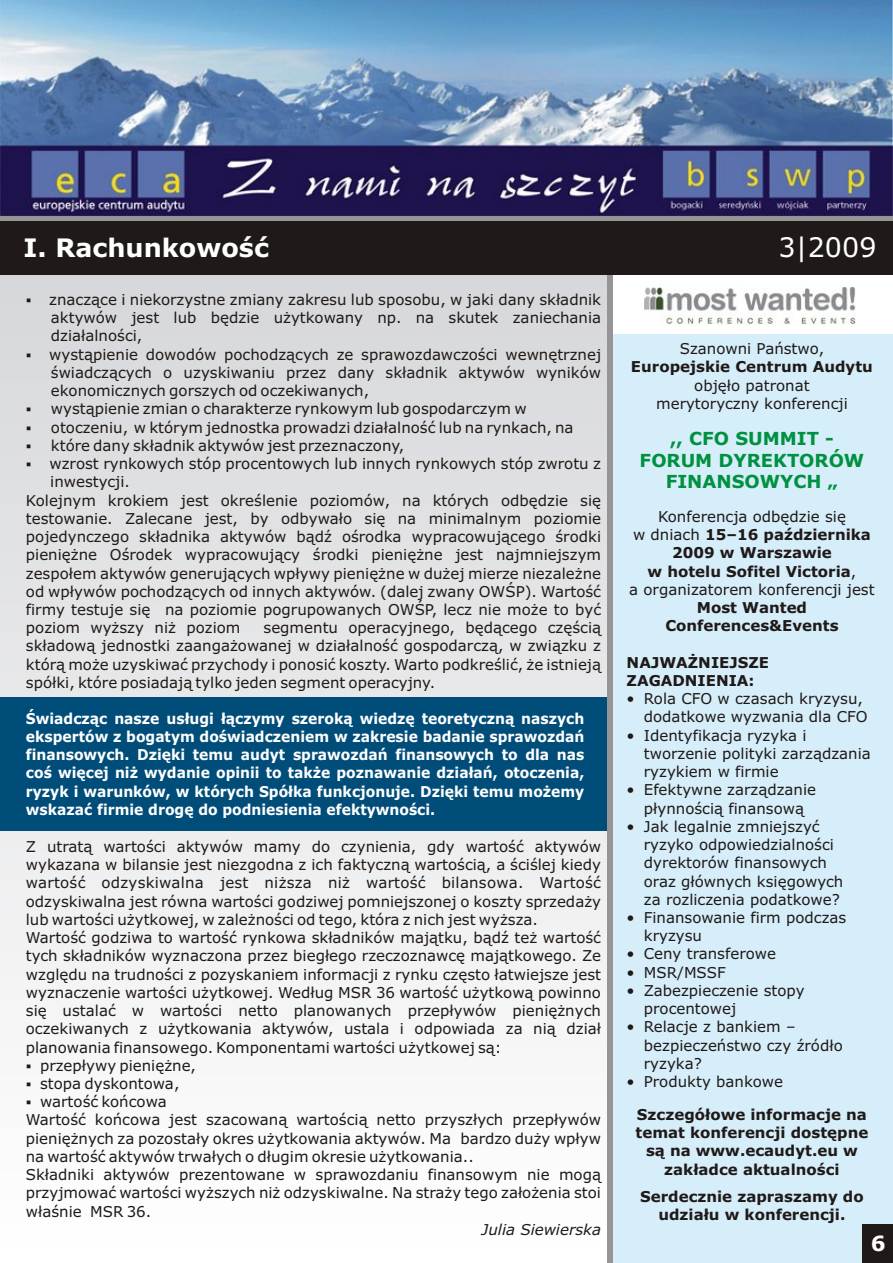
<style>
.page{position:relative;width:893px;height:1263px;background:#fff}
.page>*{position:absolute;margin:0;border:0;box-sizing:border-box;transform-origin:0 0}
.t1{font:27px "Verdana";color:#fff}
.t2{font:700 25.5px "Verdana";color:#fff}
.t3{font:700 21px "Verdana";color:#fff}
.t4{font:700 18px/21.9px "Verdana";color:#009140;text-align:center}
.t5{font:15px/18.3px "Verdana";color:#1f1a17}
.t6{font:700 15px/18.3px "Verdana";color:#fff;text-align:justify;scale:.93 1}
.t7{font:700 15px/18.3px "Verdana";color:#1f1a17;text-align:center}
.t8{font:italic 15px "Verdana";color:#1f1a17}
.s1{font-weight:700}
</style>
<div class="page">
<svg style="left:0;top:275px;width:607px;height:731px"></svg>
<div style="left:0;top:697px;width:606px;height:133px;background:#004d7a"></div>
<div style="left:610px;top:271px;width:283px;height:992px;background:#d6edfa"></div>
<div style="left:612px;top:275px;width:281px;height:59px;background:#fff"></div>
<div style="left:607px;top:271px;width:5px;height:992px;background:#969494"></div>
<div style="left:862px;top:1224px;width:31px;height:39px;background:#1f1a17"></div>
<div style="left:0;top:217px;width:893px;height:58px;background:#1f1a17"></div>
<div style="left:0;top:216px;width:893px;height:5px;background:#969494"></div>
<img style="left:645px;top:288px;width:211px;height:36px">
<img style="left:0;top:0;width:893px;height:216px">
<h2 class="t2" style="left:24px;top:238px;width:247px">I. Rachunkowoœæ</h2>
<h1 class="t1" style="left:778px;top:236px;width:100px">3|2009</h1>
<p class="t5" style="left:51px;top:292px;width:552px;text-align:justify;text-indent:-25px">▪znacz¹ce i niekorzystne zmiany zakresu lub sposobu, w jaki dany sk³adnik aktywów jest lub bêdzie u¿ytkowany np. na skutek zaniechania dzia³alnoœci,</p>
<p class="t5" style="left:51px;top:346px;width:552px;text-align:justify;text-indent:-25px">▪wyst¹pienie dowodów pochodz¹cych ze sprawozdawczoœci wewnêtrznej œwiadcz¹cych o uzyskiwaniu przez dany sk³adnik aktywów wyników ekonomicznych gorszych od oczekiwanych,</p>
<p class="t5" style="left:26px;top:401px;width:502px">▪wyst¹pienie zmian o charakterze rynkowym lub gospodarczym w</p>
<p class="t5" style="left:26px;top:419px;width:549px">▪otoczeniu, w którym jednostka prowadzi dzia³alnoœæ lub na rynkach, na</p>
<p class="t5" style="left:26px;top:437px;width:380px">▪które dany sk³adnik aktywów jest przeznaczony,</p>
<p class="t5" style="left:26px;top:456px;width:577px">▪wzrost rynkowych stóp procentowych lub innych rynkowych stóp zwrotu z</p>
<p class="t5" style="left:50px;top:474px;width:81px">inwestycji.</p>
<p class="t5" style="left:26px;top:492px;width:577px">Kolejnym krokiem jest okreœlenie poziomów, na których odbêdzie siê</p>
<p class="t5" style="left:26px;top:510px;width:577px">testowanie. Zalecane jest, by odbywa³o siê na minimalnym poziomie</p>
<p class="t5" style="left:26px;top:529px;width:577px">pojedynczego sk³adnika aktywów b¹dŸ oœrodka wypracowuj¹cego œrodki</p>
<p class="t5" style="left:26px;top:547px;width:577px">pieniê¿ne Oœrodek wypracowuj¹cy œrodki pieniê¿ne jest najmniejszym</p>
<p class="t5" style="left:26px;top:565px;width:577px">zespo³em aktywów generuj¹cych wp³ywy pieniê¿ne w du¿ej mierze niezale¿ne</p>
<p class="t5" style="left:26px;top:583px;width:577px">od wp³ywów pochodz¹cych od innych aktywów. (dalej zwany OWŒP). Wartoœæ</p>
<p class="t5" style="left:26px;top:602px;width:577px">firmy testuje siê na poziomie pogrupowanych OWŒP, lecz nie mo¿e to byæ</p>
<p class="t5" style="left:26px;top:620px;width:216px">poziom wy¿szy ni¿ poziom</p>
<p class="t5" style="left:26px;top:620px;width:577px;text-align:justify;text-indent:238px">segmentu operacyjnego, bêd¹cego czêœci¹ sk³adow¹ jednostki zaanga¿owanej w dzia³alnoœæ gospodarcz¹, w zwi¹zku z któr¹ mo¿e uzyskiwaæ przychody i ponosiæ koszty. Warto podkreœliæ, ¿e istniej¹ spó³ki, które posiadaj¹ tylko jeden segment operacyjny.</p>
<p class="t6" style="left:26px;top:710px;width:602px">Œwiadcz¹c nasze us³ugi ³¹czymy szerok¹ wiedzê teoretyczn¹ naszych ekspertów z bogatym doœwiadczeniem w zakresie badanie sprawozdañ finansowych. Dziêki temu audyt sprawozdañ finansowych to dla nas coœ wiêcej ni¿ wydanie opinii to tak¿e poznawanie dzia³añ, otoczenia, ryzyk i warunków, w których Spó³ka funkcjonuje. Dziêki temu mo¿emy wskazaæ firmie drogê do podniesienia efektywnoœci.</p>
<p class="t5" style="left:26px;top:839px;width:577px">Z utrat¹ wartoœci aktywów mamy do czynienia, gdy wartoœæ aktywów wykazana w bilansie jest niezgodna z ich faktyczn¹ wartoœci¹, a œciœlej kiedy wartoœæ odzyskiwalna jest ni¿sza ni¿ wartoœæ bilansowa. Wartoœæ odzyskiwalna jest równa wartoœci godziwej pomniejszonej o koszty sprzeda¿y lub wartoœci u¿ytkowej, w zale¿noœci od tego, która z nich jest wy¿sza.<br>Wartoœæ godziwa to wartoœæ rynkowa sk³adników maj¹tku, b¹dŸ te¿ wartoœæ tych sk³adników wyznaczona przez bieg³ego rzeczoznawcê maj¹tkowego. Ze wzglêdu na trudnoœci z pozyskaniem informacji z rynku czêsto ³atwiejsze jest wyznaczenie wartoœci u¿ytkowej. Wed³ug MSR 36 wartoœæ u¿ytkow¹ powinno siê ustalaæ w wartoœci netto planowanych przep³ywów pieniê¿nych oczekiwanych z u¿ytkowania aktywów, ustala i odpowiada za ni¹ dzia³ planowania finansowego. Komponentami wartoœci u¿ytkowej s¹:</p>
<p class="t5" style="left:26px;top:1057px;width:172px">▪przep³ywy pieniê¿ne,</p>
<p class="t5" style="left:26px;top:1076px;width:155px">▪stopa dyskontowa,</p>
<p class="t5" style="left:26px;top:1094px;width:577px">▪wartoœæ koñcowa<br>Wartoœæ koñcowa jest szacowan¹ wartoœci¹ netto przysz³ych przep³ywów pieniê¿nych za pozosta³y okres u¿ytkowania aktywów. Ma bardzo du¿y wp³yw na wartoœæ aktywów trwa³ych o d³ugim okresie u¿ytkowania..<br>Sk³adniki aktywów prezentowane w sprawozdaniu finansowym nie mog¹ przyjmowaæ wartoœci wy¿szych ni¿ odzyskiwalne. Na stra¿y tego za³o¿enia stoi w³aœnie MSR 36.</p>
<p class="t8" style="left:482px;top:1223px;width:121px">Julia Siewierska</p>
<p class="t5" style="left:680px;top:341px;width:146px">Szanowni Pañstwo,</p>
<p class="t7" style="left:631px;top:359px;width:243px">Europejskie Centrum Audytu</p>
<p class="t5" style="left:656px;top:377px;width:193px;text-align:center">objê³o patronat merytoryczny konferencji</p>
<p class="t4" style="left:640px;top:429px;width:226px">,, CFO SUMMIT -<br>FORUM DYREKTORÓW<br>FINANSOWYCH „</p>
<p class="t5" style="left:629px;top:509px;width:247px;text-align:center">Konferencja odbêdzie siê<br>w dniach <span class="s1">15–16 paŸdziernika<br>2009 w Warszawie<br>w hotelu Sofitel Victoria</span>,<br>a organizatorem konferencji jest</p>
<p class="t7" style="left:665px;top:600px;width:175px">Most Wanted<br>Conferences&amp;Events</p>
<p class="t7" style="left:627px;top:654px;width:144px;text-align:left">NAJWA¯NIEJSZE<br>ZAGADNIENIA:</p>
<p class="t5" style="left:644px;top:691px;width:225px;text-indent:-17px">• Rola CFO w czasach kryzysu, dodatkowe wyzwania dla CFO</p>
<p class="t5" style="left:644px;top:727px;width:229px;text-indent:-17px">• Identyfikacja ryzyka i tworzenie polityki zarz¹dzania ryzykiem w firmie</p>
<p class="t5" style="left:627px;top:782px;width:191px;text-align:center">• Efektywne zarz¹dzanie p³ynnoœci¹ finansow¹</p>
<p class="t5" style="left:644px;top:818px;width:201px;text-indent:-17px">• Jak legalnie zmniejszyæ ryzyko odpowiedzialnoœci dyrektorów finansowych oraz g³ównych ksiêgowych za rozliczenia podatkowe?</p>
<p class="t5" style="left:644px;top:910px;width:204px;text-indent:-17px">• Finansowanie firm podczas kryzysu</p>
<p class="t5" style="left:627px;top:946px;width:151px">• Ceny transferowe</p>
<p class="t5" style="left:627px;top:964px;width:100px">• MSR/MSSF</p>
<p class="t5" style="left:644px;top:982px;width:162px;text-indent:-17px">• Zabezpieczenie stopy procentowej</p>
<p class="t5" style="left:644px;top:1019px;width:200px;text-indent:-17px">• Relacje z bankiem – bezpieczeñstwo czy Ÿród³o ryzyka?</p>
<p class="t5" style="left:627px;top:1074px;width:158px">• Produkty bankowe</p>
<p class="t7" style="left:635px;top:1106px;width:234px">Szczegó³owe informacje na temat konferencji dostêpne s¹ na www.ecaudyt.eu w zak³adce aktualnoœci</p>
<p class="t7" style="left:640px;top:1188px;width:225px">Serdecznie zapraszamy do udzia³u w konferencji.</p>
<h3 class="t3" style="left:871px;top:1235px;width:16px">6</h3>
</div>
